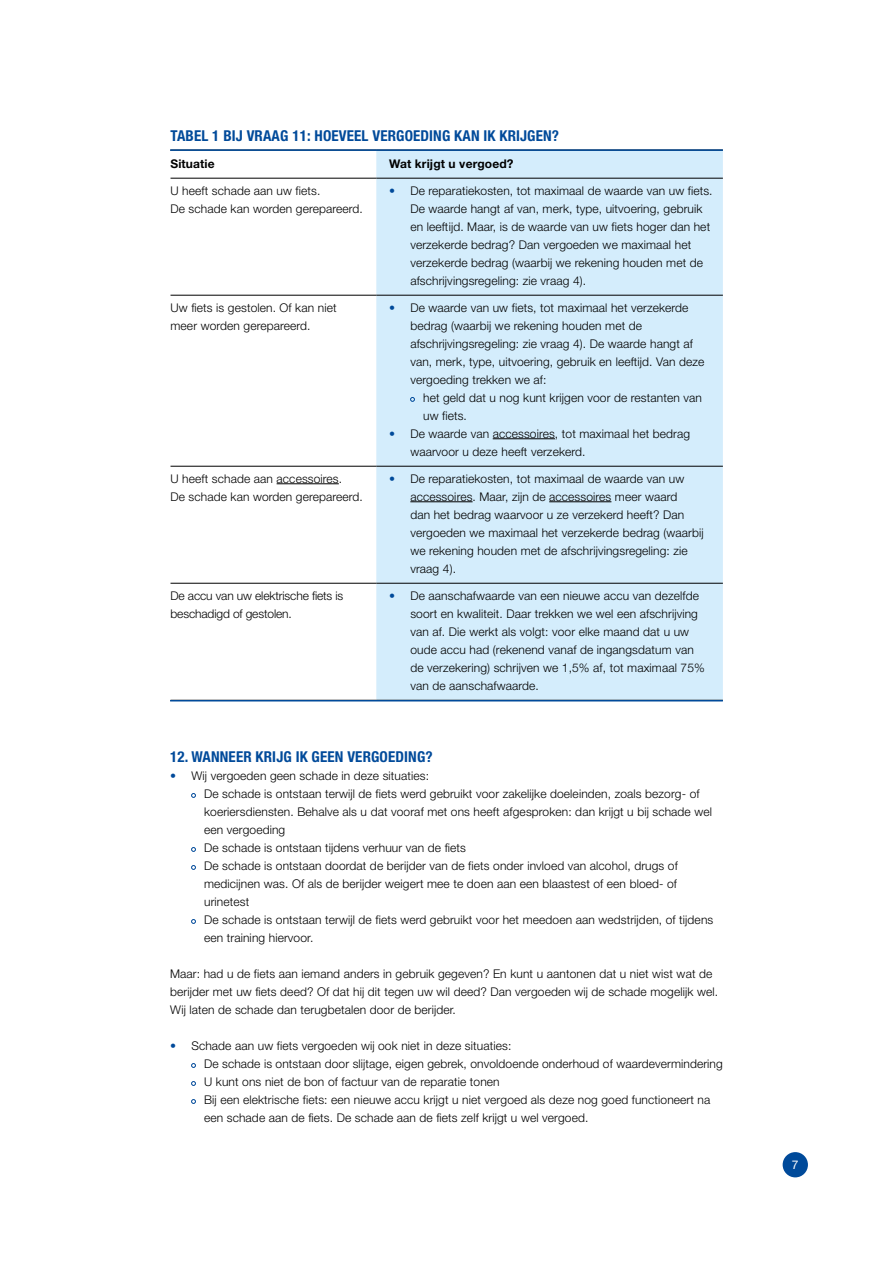
<style>
.page{position:relative;width:893px;height:1263px;background:#fff}
.page>*{position:absolute;margin:0;border:0;box-sizing:border-box;transform-origin:0 0}
.t1{font:700 condensed 15px "Helvetica Neue LT Std";letter-spacing:.01em;color:#004a9a}
.t2{font:300 12px/18px "Helvetica Neue LT Std";letter-spacing:.01em;color:#000}
.t3{font:300 12px/18px "Helvetica Neue LT Std";letter-spacing:-.01em;color:#000}
.t4{font:700 12px "Helvetica Neue LT Std";letter-spacing:.01em;color:#000}
.t5{font:12px "Helvetica Neue LT Std";color:#fff}
.s1{color:#004a9a}
</style>
<div class="page">
<div style="left:783px;top:1152px;width:25px;height:25px;background:#004a9a;border-radius:50%"></div>
<svg style="left:191px;top:793px;width:5px;height:5px"></svg>
<svg style="left:191px;top:847px;width:5px;height:5px"></svg>
<svg style="left:191px;top:865px;width:5px;height:5px"></svg>
<svg style="left:191px;top:919px;width:5px;height:5px"></svg>
<svg style="left:191px;top:1063px;width:5px;height:5px"></svg>
<svg style="left:191px;top:1081px;width:5px;height:5px"></svg>
<svg style="left:191px;top:1099px;width:5px;height:5px"></svg>
<div style="left:376px;top:151px;width:347px;height:549px;background:#d4edfc"></div>
<hr style="left:171px;top:178px;width:205px;height:1px;background:#000">
<hr style="left:376px;top:178px;width:347px;height:1px;background:#000">
<hr style="left:171px;top:295px;width:205px;height:1px;background:#000">
<hr style="left:376px;top:295px;width:347px;height:1px;background:#000">
<hr style="left:171px;top:466px;width:205px;height:1px;background:#000">
<hr style="left:376px;top:466px;width:347px;height:1px;background:#000">
<hr style="left:171px;top:583px;width:205px;height:1px;background:#000">
<hr style="left:376px;top:583px;width:347px;height:1px;background:#000">
<hr style="left:493px;top:438px;width:62px;height:1px;background:#000">
<svg style="left:410px;top:397px;width:5px;height:5px"></svg>
<hr style="left:277px;top:483px;width:62px;height:1px;background:#000">
<hr style="left:410px;top:501px;width:63px;height:1px;background:#000">
<hr style="left:549px;top:501px;width:62px;height:1px;background:#000">
<hr style="left:170px;top:149px;width:553px;height:2px;background:#004a9a">
<hr style="left:170px;top:700px;width:553px;height:1px;background:#004a9a">
<p class="t1" style="left:171px;top:126px;width:390px">TABEL 1 BIJ VRAAG 11: HOEVEEL VERGOEDING KAN IK KRIJGEN?</p>
<p class="t4" style="left:171px;top:156px;width:46px">Situatie</p>
<p class="t4" style="left:389px;top:156px;width:126px">Wat krijgt u vergoed?</p>
<p class="t2" style="left:171px;top:181px;width:194px">U heeft schade aan uw fiets.<br>De schade kan worden gerepareerd.</p>
<p class="t2" style="left:410px;top:181px;width:304px;text-indent:-21px"><span class="s1">•</span> De reparatiekosten, tot maximaal de waarde van uw fiets.<br>De waarde hangt af van, merk, type, uitvoering, gebruik en leeftijd. Maar, is de waarde van uw fiets hoger dan het verzekerde bedrag? Dan vergoeden we maximaal het verzekerde bedrag (waarbij we rekening houden met de afschrijvingsregeling: zie vraag 4).</p>
<p class="t2" style="left:171px;top:298px;width:168px">Uw fiets is gestolen. Of kan niet meer worden gerepareerd.</p>
<p class="t2" style="left:410px;top:298px;width:296px;text-indent:-21px"><span class="s1">•</span> De waarde van uw fiets, tot maximaal het verzekerde bedrag (waarbij we rekening houden met de afschrijvingsregeling: zie vraag 4). De waarde hangt af van, merk, type, uitvoering, gebruik en leeftijd. Van deze vergoeding trekken we af:</p>
<p class="t2" style="left:423px;top:388px;width:280px">het geld dat u nog kunt krijgen voor de restanten van uw fiets.</p>
<p class="t2" style="left:410px;top:424px;width:281px;text-indent:-21px"><span class="s1">•</span> De waarde van accessoires, tot maximaal het bedrag waarvoor u deze heeft verzekerd.</p>
<p class="t2" style="left:171px;top:469px;width:194px">U heeft schade aan accessoires.<br>De schade kan worden gerepareerd.</p>
<p class="t2" style="left:410px;top:469px;width:295px;text-indent:-21px"><span class="s1">•</span> De reparatiekosten, tot maximaal de waarde van uw accessoires. Maar, zijn de accessoires meer waard<br>dan het bedrag waarvoor u ze verzekerd heeft? Dan vergoeden we maximaal het verzekerde bedrag (waarbij we rekening houden met de afschrijvingsregeling: zie vraag 4).</p>
<p class="t3" style="left:171px;top:586px;width:174px">De accu van uw elektrische fiets is beschadigd of gestolen.</p>
<p class="t2" style="left:410px;top:586px;width:296px;text-indent:-21px"><span class="s1">•</span> De aanschafwaarde van een nieuwe accu van dezelfde soort en kwaliteit. Daar trekken we wel een afschrijving van af. Die werkt als volgt: voor elke maand dat u uw oude accu had (rekenend vanaf de ingangsdatum van de verzekering) schrijven we 1,5% af, tot maximaal 75% van de aanschafwaarde.</p>
<p class="t1" style="left:170px;top:747px;width:264px">12. WANNEER KRIJG IK GEEN VERGOEDING?</p>
<p class="t2" style="left:204px;top:766px;width:511px;text-indent:-34px"><span class="s1">•</span> Wij vergoeden geen schade in deze situaties:<br>De schade is ontstaan terwijl de fiets werd gebruikt voor zakelijke doeleinden, zoals bezorg- of koeriersdiensten. Behalve als u dat vooraf met ons heeft afgesproken: dan krijgt u bij schade wel een vergoeding<br>De schade is ontstaan tijdens verhuur van de fiets<br>De schade is ontstaan doordat de berijder van de fiets onder invloed van alcohol, drugs of medicijnen was. Of als de berijder weigert mee te doen aan een blaastest of een bloed- of urinetest<br>De schade is ontstaan terwijl de fiets werd gebruikt voor het meedoen aan wedstrijden, of tijdens een training hiervoor.</p>
<p class="t2" style="left:170px;top:964px;width:549px">Maar: had u de fiets aan iemand anders in gebruik gegeven? En kunt u aantonen dat u niet wist wat de berijder met uw fiets deed? Of dat hij dit tegen uw wil deed? Dan vergoeden wij de schade mogelijk wel.<br>Wij laten de schade dan terugbetalen door de berijder.</p>
<p class="t2" style="left:204px;top:1036px;width:520px;text-indent:-34px"><span class="s1">•</span> Schade aan uw fiets vergoeden wij ook niet in deze situaties:<br>De schade is ontstaan door slijtage, eigen gebrek, onvoldoende onderhoud of waardevermindering U kunt ons niet de bon of factuur van de reparatie tonen<br>Bij een elektrische fiets: een nieuwe accu krijgt u niet vergoed als deze nog goed functioneert na een schade aan de fiets. De schade aan de fiets zelf krijgt u wel vergoed.</p>
<p class="t5" style="left:792px;top:1157px;width:8px">7</p>
</div>
